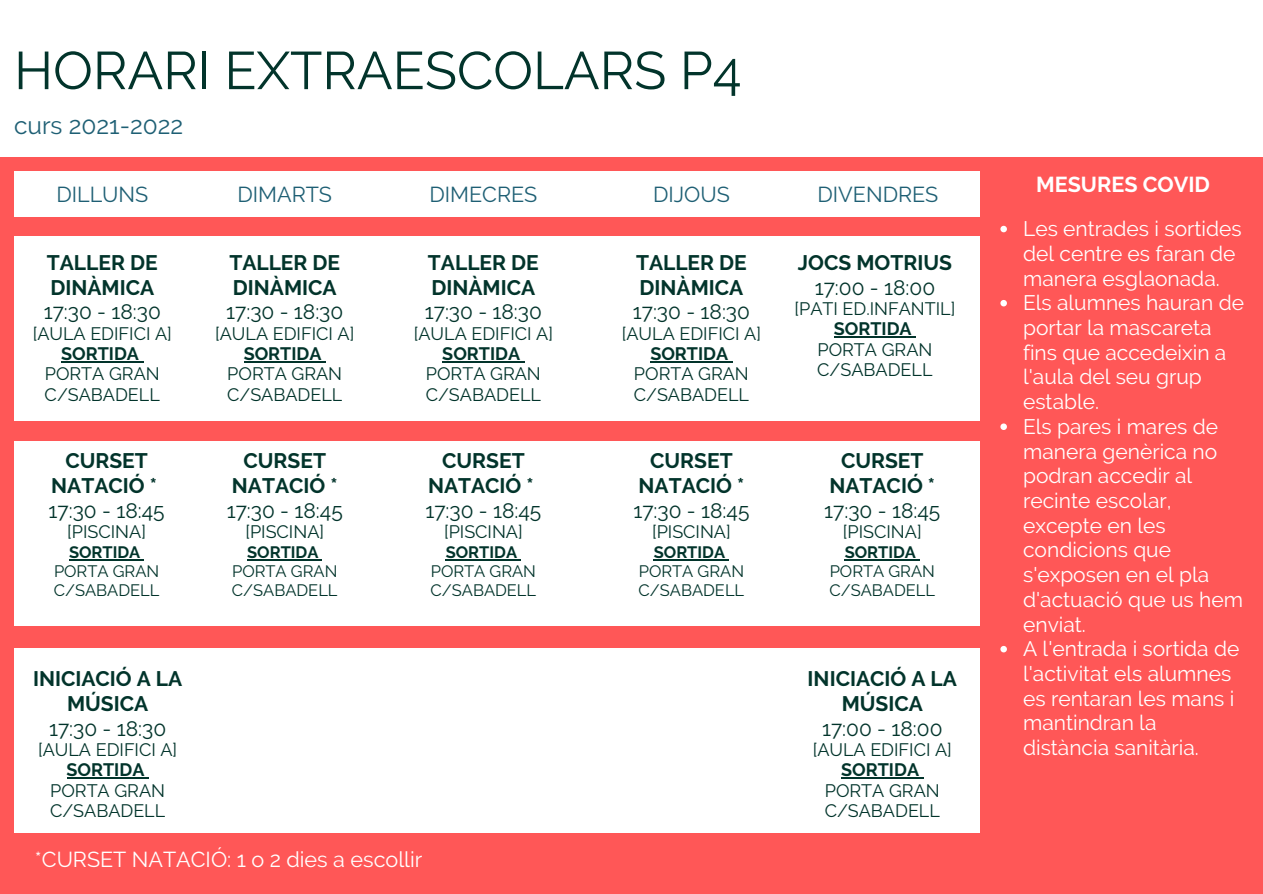
<style>
.page{position:relative;width:1263px;height:894px;background:#fff}
.page>*{position:absolute;margin:0;border:0;box-sizing:border-box;transform-origin:0 0}
.t1{font:52.95px "Raleway";color:#02342b}
.t2{font:24.45px "Raleway";color:#1e5f74}
.t3{font:21.6px "Raleway";color:#1e5f74}
.t4{font:21.6px "Raleway";color:#fff}
.t5{font:700 21.6px "Raleway";color:#fff}
.t6{font:21px/24.8px "Raleway";color:#fff}
.t7{font:700 21px/24.8px "Raleway";color:#02342b;text-align:center}
.t8{font:21px "Raleway";color:#02342b}
.t9{font:18px/20.2px "Raleway";color:#02342b}
.t10{font:700 18px "Raleway";color:#02342b}
.t11{font:16.5px/19px "Raleway";color:#02342b}
.t12{font:700 16.5px "Raleway";color:#02342b}
</style>
<div class="page">
<div style="left:0;top:0;width:1263px;height:893px;background:#ff5757"></div>
<div style="left:0;top:0;width:1263px;height:157px;background:#fff"></div>
<div style="left:14px;top:171px;width:965px;height:45px;background:#fff"></div>
<div style="left:14px;top:236px;width:965px;height:184px;background:#fff"></div>
<hr style="left:61px;top:361px;width:78px;height:1px;background:#02342b">
<hr style="left:244px;top:361px;width:78px;height:1px;background:#02342b">
<hr style="left:442px;top:361px;width:78px;height:1px;background:#02342b">
<hr style="left:650px;top:361px;width:78px;height:1px;background:#02342b">
<div style="left:14px;top:441px;width:965px;height:185px;background:#fff"></div>
<hr style="left:69px;top:559px;width:71px;height:1px;background:#02342b">
<div style="left:14px;top:648px;width:965px;height:184px;background:#fff"></div>
<hr style="left:67px;top:777px;width:77px;height:1px;background:#02342b">
<hr style="left:247px;top:559px;width:71px;height:1px;background:#02342b">
<hr style="left:446px;top:559px;width:71px;height:1px;background:#02342b">
<hr style="left:654px;top:559px;width:71px;height:1px;background:#02342b">
<hr style="left:845px;top:559px;width:71px;height:1px;background:#02342b">
<hr style="left:841px;top:777px;width:78px;height:1px;background:#02342b">
<hr style="left:834px;top:336px;width:78px;height:1px;background:#02342b">
<svg style="left:1000px;top:226px;width:7px;height:6px"></svg>
<svg style="left:1000px;top:300px;width:7px;height:6px"></svg>
<svg style="left:1000px;top:423px;width:7px;height:7px"></svg>
<svg style="left:1000px;top:646px;width:7px;height:6px"></svg>
<p class="t1" style="left:14px;top:39px;width:729px">HORARI EXTRAESCOLARS P4</p>
<p class="t2" style="left:14px;top:111px;width:171px">curs 2021-2022</p>
<p class="t3" style="left:56px;top:182px;width:93px">DILLUNS</p>
<p class="t3" style="left:237px;top:182px;width:96px">DIMARTS</p>
<p class="t3" style="left:429px;top:182px;width:109px">DIMECRES</p>
<p class="t3" style="left:653px;top:182px;width:78px">DIJOUS</p>
<p class="t3" style="left:817px;top:182px;width:122px">DIVENDRES</p>
<p class="t7" style="left:47px;top:250px;width:112px;text-align:left">TALLER DE<br>DINÀMICA</p>
<p class="t8" style="left:44px;top:299px;width:119px">17:30 - 18:30</p>
<p class="t9" style="left:33px;top:323px;width:141px">[AULA EDIFICI A]</p>
<p class="t10" style="left:61px;top:343px;width:79px">SORTIDA</p>
<p class="t9" style="left:45px;top:363px;width:117px">PORTA GRAN<br>C/SABADELL</p>
<p class="t7" style="left:51px;top:448px;width:107px">CURSET<br>NATACIÓ *</p>
<p class="t8" style="left:49px;top:497px;width:118px">17:30 - 18:45</p>
<p class="t9" style="left:67px;top:521px;width:80px">[PISCINA]</p>
<p class="t12" style="left:69px;top:542px;width:73px">SORTIDA</p>
<p class="t11" style="left:54px;top:561px;width:107px">PORTA GRAN<br>C/SABADELL</p>
<p class="t7" style="left:33px;top:666px;width:151px">INICIACIÓ A LA<br>MÚSICA</p>
<p class="t8" style="left:49px;top:716px;width:119px">17:30 - 18:30</p>
<p class="t9" style="left:38px;top:739px;width:141px">[AULA EDIFICI A]</p>
<p class="t10" style="left:67px;top:759px;width:79px">SORTIDA</p>
<p class="t9" style="left:50px;top:780px;width:117px">PORTA GRAN<br>C/SABADELL</p>
<p class="t7" style="left:229px;top:250px;width:112px;text-align:left">TALLER DE<br>DINÀMICA</p>
<p class="t8" style="left:226px;top:299px;width:119px">17:30 - 18:30</p>
<p class="t9" style="left:215px;top:323px;width:141px">[AULA EDIFICI A]</p>
<p class="t10" style="left:244px;top:343px;width:79px">SORTIDA</p>
<p class="t9" style="left:227px;top:363px;width:117px">PORTA GRAN<br>C/SABADELL</p>
<p class="t7" style="left:232px;top:448px;width:107px">CURSET<br>NATACIÓ *</p>
<p class="t8" style="left:227px;top:497px;width:118px">17:30 - 18:45</p>
<p class="t9" style="left:245px;top:521px;width:80px">[PISCINA]</p>
<p class="t12" style="left:247px;top:542px;width:73px">SORTIDA</p>
<p class="t11" style="left:232px;top:561px;width:107px">PORTA GRAN<br>C/SABADELL</p>
<p class="t7" style="left:428px;top:250px;width:112px;text-align:left">TALLER DE<br>DINÀMICA</p>
<p class="t8" style="left:425px;top:299px;width:119px">17:30 - 18:30</p>
<p class="t9" style="left:414px;top:323px;width:141px">[AULA EDIFICI A]</p>
<p class="t10" style="left:442px;top:343px;width:79px">SORTIDA</p>
<p class="t9" style="left:426px;top:363px;width:117px">PORTA GRAN<br>C/SABADELL</p>
<p class="t7" style="left:428px;top:448px;width:107px">CURSET<br>NATACIÓ *</p>
<p class="t8" style="left:425px;top:497px;width:118px">17:30 - 18:45</p>
<p class="t9" style="left:444px;top:521px;width:80px">[PISCINA]</p>
<p class="t12" style="left:446px;top:542px;width:73px">SORTIDA</p>
<p class="t11" style="left:431px;top:561px;width:107px">PORTA GRAN<br>C/SABADELL</p>
<p class="t4" style="left:35px;top:846px;width:389px">*CURSET NATACIÓ: 1 o 2 dies a escollir</p>
<p class="t7" style="left:636px;top:250px;width:112px;text-align:left">TALLER DE<br>DINÀMICA</p>
<p class="t8" style="left:633px;top:299px;width:119px">17:30 - 18:30</p>
<p class="t9" style="left:622px;top:323px;width:141px">[AULA EDIFICI A]</p>
<p class="t10" style="left:650px;top:343px;width:79px">SORTIDA</p>
<p class="t9" style="left:634px;top:363px;width:117px">PORTA GRAN<br>C/SABADELL</p>
<p class="t7" style="left:639px;top:448px;width:107px">CURSET<br>NATACIÓ *</p>
<p class="t8" style="left:633px;top:497px;width:118px">17:30 - 18:45</p>
<p class="t9" style="left:652px;top:521px;width:80px">[PISCINA]</p>
<p class="t12" style="left:654px;top:542px;width:73px">SORTIDA</p>
<p class="t11" style="left:639px;top:561px;width:107px">PORTA GRAN<br>C/SABADELL</p>
<p class="t7" style="left:798px;top:250px;width:156px">JOCS MOTRIUS</p>
<p class="t8" style="left:815px;top:275px;width:122px">17:00 - 18:00</p>
<p class="t9" style="left:794px;top:298px;width:162px">[PATI ED.INFANTIL]</p>
<p class="t10" style="left:834px;top:318px;width:79px">SORTIDA</p>
<p class="t9" style="left:817px;top:339px;width:117px">PORTA GRAN<br>C/SABADELL</p>
<p class="t7" style="left:829px;top:448px;width:107px">CURSET<br>NATACIÓ *</p>
<p class="t8" style="left:824px;top:497px;width:118px">17:30 - 18:45</p>
<p class="t9" style="left:843px;top:521px;width:80px">[PISCINA]</p>
<p class="t12" style="left:845px;top:542px;width:73px">SORTIDA</p>
<p class="t11" style="left:829px;top:561px;width:107px">PORTA GRAN<br>C/SABADELL</p>
<p class="t7" style="left:808px;top:666px;width:151px">INICIACIÓ A LA<br>MÚSICA</p>
<p class="t8" style="left:822px;top:716px;width:122px">17:00 - 18:00</p>
<p class="t9" style="left:813px;top:739px;width:141px">[AULA EDIFICI A]</p>
<p class="t10" style="left:841px;top:759px;width:79px">SORTIDA</p>
<p class="t9" style="left:825px;top:780px;width:117px">PORTA GRAN<br>C/SABADELL</p>
<p class="t5" style="left:1036px;top:171px;width:175px">MESURES COVID</p>
<p class="t6" style="left:1023px;top:216px;width:220px">Les entrades i sortides del centre es faran de manera esglaonada.</p>
<p class="t6" style="left:1023px;top:290px;width:222px">Els alumnes hauran de portar la mascareta fins que accedeixin a l'aula del seu grup estable.</p>
<p class="t6" style="left:1023px;top:414px;width:221px">Els pares i mares de manera genèrica no podran accedir al recinte escolar, excepte en les condicions que s'exposen en el pla d'actuació que us hem enviat.</p>
<p class="t6" style="left:1023px;top:636px;width:218px">A l'entrada i sortida de l'activitat els alumnes es rentaran les mans i mantindran la distància sanitària.</p>
</div>
